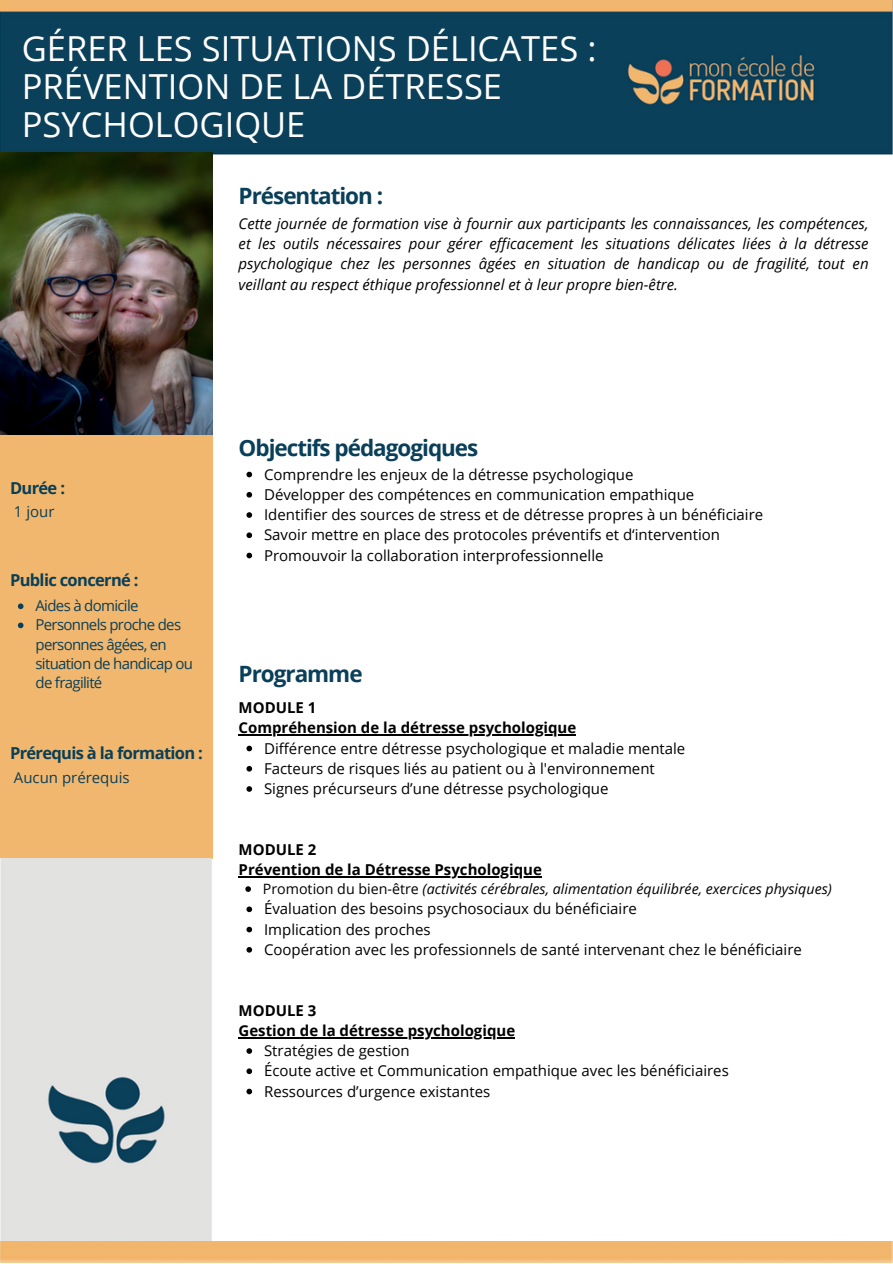
<style>
.page{position:relative;width:893px;height:1264px;background:#fff}
.page>*{position:absolute;margin:0;border:0;box-sizing:border-box;transform-origin:0 0}
.t1{font:34.5px/38.2px "Open Sans";color:#fff}
.t2{font:700 22.5px "Open Sans";letter-spacing:-.045em;color:#093f58}
.t3{font:700 16.5px "Open Sans";letter-spacing:-.04em;color:#093f58}
.t4{font:15px "Open Sans";color:#000}
.t5{font:italic 15px/20.2px "Open Sans";color:#000;text-align:justify}
.t6{font:700 15px "Open Sans";color:#000}
.t7{font:15px/19px "Open Sans";letter-spacing:-.045em;color:#093f58}
.t8{font:15px "Open Sans";color:#093f58}
.t9{font:italic 14.25px "Open Sans";color:#000}
.s1{font-style:normal}
</style>
<div class="page">
<img style="left:0;top:0;width:892px;height:154px">
<img style="left:0;top:153px;width:212px;height:282px">
<img style="left:0;top:435px;width:212px;height:806px">
<img style="left:0;top:1241px;width:892px;height:21px">
<svg style="left:18px;top:603px;width:5px;height:6px"></svg>
<svg style="left:18px;top:622px;width:5px;height:6px"></svg>
<svg style="left:246px;top:472px;width:6px;height:5px"></svg>
<svg style="left:246px;top:492px;width:6px;height:5px"></svg>
<svg style="left:246px;top:512px;width:6px;height:6px"></svg>
<svg style="left:246px;top:532px;width:6px;height:6px"></svg>
<svg style="left:246px;top:552px;width:6px;height:6px"></svg>
<svg style="left:246px;top:745px;width:6px;height:6px"></svg>
<svg style="left:246px;top:766px;width:6px;height:5px"></svg>
<svg style="left:246px;top:786px;width:6px;height:5px"></svg>
<svg style="left:245px;top:886px;width:6px;height:5px"></svg>
<svg style="left:246px;top:906px;width:6px;height:6px"></svg>
<svg style="left:246px;top:926px;width:6px;height:6px"></svg>
<svg style="left:246px;top:947px;width:6px;height:5px"></svg>
<hr style="left:238px;top:1036px;width:277px;height:2px;background:#000">
<svg style="left:246px;top:1048px;width:6px;height:5px"></svg>
<svg style="left:246px;top:1068px;width:6px;height:6px"></svg>
<svg style="left:246px;top:1088px;width:6px;height:6px"></svg>
<hr style="left:238px;top:734px;width:338px;height:1px;background:#000">
<hr style="left:238px;top:876px;width:304px;height:1px;background:#000">
<p class="t1" style="left:22px;top:28px;width:576px">GÉRER LES SITUATIONS DÉLICATES :<br>PRÉVENTION DE LA DÉTRESSE<br>PSYCHOLOGIQUE</p>
<p class="t2" style="left:238px;top:180px;width:146px">Présentation :</p>
<p class="t5" style="left:238px;top:213px;width:631px">Cette journée de formation vise à fournir aux participants les connaissances, les compétences, et les outils nécessaires pour gérer efficacement les situations délicates liées à la détresse psychologique chez les personnes âgées en situation de handicap ou de fragilité, tout en veillant au respect éthique professionnel et à leur propre bien-être.</p>
<p class="t3" style="left:10px;top:476px;width:56px">Durée :</p>
<p class="t7" style="left:14px;top:502px;width:42px">1 jour</p>
<p class="t3" style="left:10px;top:568px;width:130px">Public concerné :</p>
<p class="t7" style="left:35px;top:596px;width:105px">Aides à domicile</p>
<p class="t7" style="left:35px;top:615px;width:159px">Personnels proche des personnes âgées, en situation de handicap ou de fragilité</p>
<p class="t3" style="left:10px;top:741px;width:194px">Prérequis à la formation :</p>
<p class="t8" style="left:14px;top:766px;width:117px">Aucun prérequis</p>
<p class="t2" style="left:238px;top:432px;width:241px">Objectifs pédagogiques</p>
<p class="t4" style="left:264px;top:463px;width:371px">Comprendre les enjeux de la détresse psychologique</p>
<p class="t4" style="left:264px;top:484px;width:431px">Développer des compétences en communication empathique</p>
<p class="t4" style="left:264px;top:504px;width:500px">Identifier des sources de stress et de détresse propres à un bénéficiaire</p>
<p class="t4" style="left:264px;top:524px;width:457px">Savoir mettre en place des protocoles préventifs et d‘intervention</p>
<p class="t4" style="left:264px;top:544px;width:341px">Promouvoir la collaboration interprofessionnelle</p>
<p class="t2" style="left:238px;top:658px;width:125px">Programme</p>
<p class="t6" style="left:238px;top:697px;width:79px">MODULE 1</p>
<p class="t6" style="left:238px;top:717px;width:339px">Compréhension de la détresse psychologique</p>
<p class="t4" style="left:264px;top:737px;width:423px">Différence entre détresse psychologique et maladie mentale</p>
<p class="t4" style="left:264px;top:757px;width:392px">Facteurs de risques liés au patient ou à l'environnement</p>
<p class="t4" style="left:264px;top:778px;width:346px">Signes précurseurs d’une détresse psychologique</p>
<p class="t6" style="left:238px;top:838px;width:79px">MODULE 2</p>
<p class="t6" style="left:238px;top:859px;width:305px">Prévention de la Détresse Psychologique</p>
<p class="t9" style="left:263px;top:878px;width:570px"><span class="s1">Promotion du bien-être</span> (activités cérébrales, alimentation équilibrée, exercices physiques)</p>
<p class="t4" style="left:264px;top:898px;width:374px">Évaluation des besoins psychosociaux du bénéficiaire</p>
<p class="t4" style="left:264px;top:918px;width:168px">Implication des proches</p>
<p class="t4" style="left:264px;top:938px;width:539px">Coopération avec les professionnels de santé intervenant chez le bénéficiaire</p>
<p class="t6" style="left:238px;top:999px;width:79px">MODULE 3</p>
<p class="t6" style="left:238px;top:1019px;width:278px">Gestion de la détresse psychologique</p>
<p class="t4" style="left:264px;top:1040px;width:147px">Stratégies de gestion</p>
<p class="t4" style="left:264px;top:1060px;width:466px">Écoute active et Communication empathique avec les bénéficiaires</p>
<p class="t4" style="left:264px;top:1080px;width:228px">Ressources d’urgence existantes</p>
</div>
